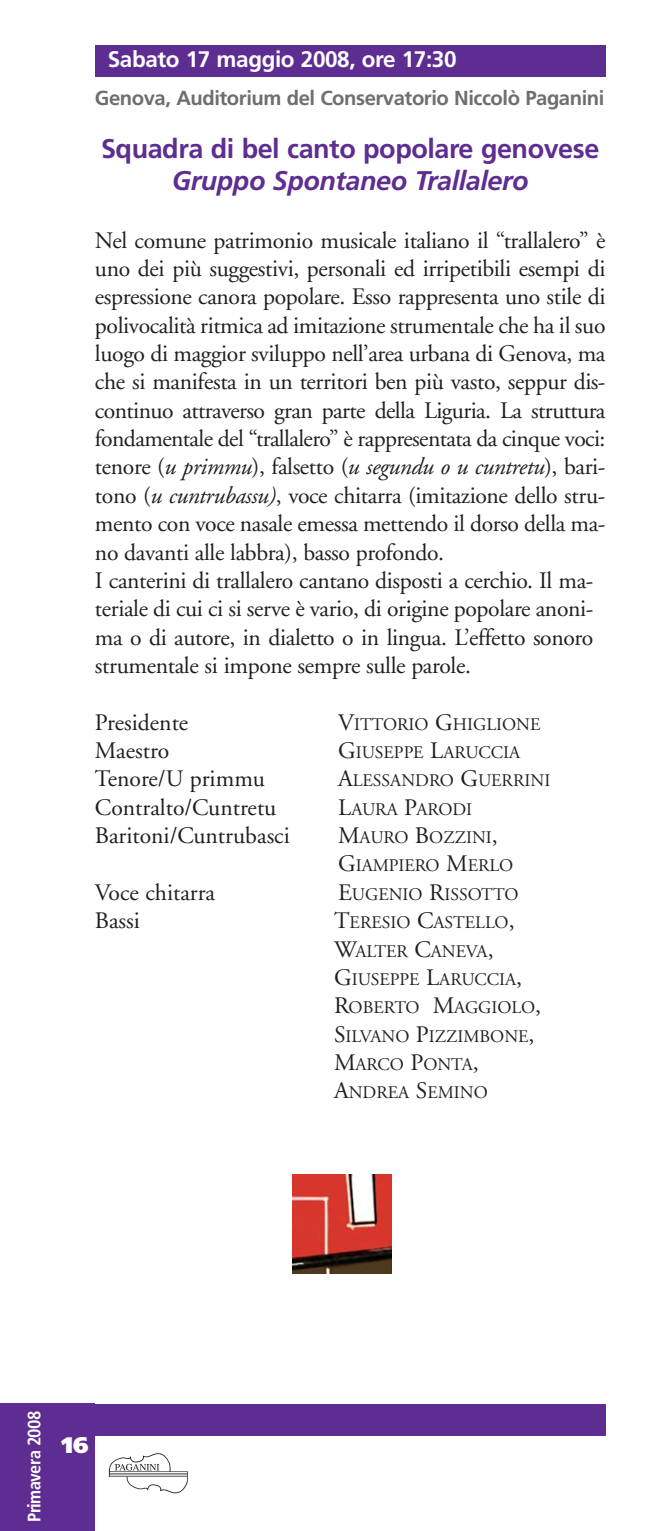
<style>
.page{position:relative;width:670px;height:1531px;background:#fff}
.page>*{position:absolute;margin:0;border:0;box-sizing:border-box;transform-origin:0 0}
.t1{font:700 27px "Frutiger";letter-spacing:-.015em;color:#5e2d91}
.t2{font:italic 700 27px "Frutiger";letter-spacing:-.015em;color:#5e2d91}
.t3{font:23.62px/28.3px "Adobe Garamond";letter-spacing:-.015em;color:#231f20}
.t4{font:700 22.5px "Frutiger";letter-spacing:-.015em;color:#fff}
.t5{font:900 22.5px "Frutiger";color:#fff}
.t6{font:700 20.25px "Frutiger";letter-spacing:-.02em;color:#6d6e70}
.t7{font:700 condensed 18px "Frutiger";letter-spacing:-.03em;color:#fff}
.t8{font:17.78px/28.3px "Adobe Garamond";color:#231f20}
.s1{font-style:italic}
.s2{font-size:23.62px}
</style>
<div class="page">
<div style="left:0;top:1404px;width:95px;height:127px;background:#5e2d91"></div>
<div style="left:95px;top:1404px;width:510px;height:31px;background:#5e2d91"></div>
<div style="left:95px;top:45px;width:510px;height:32px;background:#5e2d91"></div>
<img style="left:108px;top:1453px;width:80px;height:41px">
<img style="left:293px;top:1174px;width:99px;height:99px">
<p class="t4" style="left:108px;top:50px;width:350px">Sabato 17 maggio 2008, ore 17:30</p>
<p class="t6" style="left:95px;top:90px;width:511px">Genova, Auditorium del Conservatorio Niccolò Paganini</p>
<p class="t1" style="left:101px;top:137px;width:500px">Squadra di bel canto popolare genovese</p>
<p class="t2" style="left:172px;top:170px;width:358px">Gruppo Spontaneo Trallalero</p>
<p class="t3" style="left:95px;top:228px;width:512px">Nel comune patrimonio musicale italiano il “trallalero” è uno dei più suggestivi, personali ed irripetibili esempi di espressione canora popolare. Esso rappresenta uno stile di polivocalità ritmica ad imitazione strumentale che ha il suo luogo di maggior sviluppo nell’area urbana di Genova, ma che si manifesta in un territori ben più vasto, seppur dis&shy;continuo attraverso gran parte della Liguria. La struttura fondamentale del “trallalero” è rappresentata da cinque voci: tenore (<span class="s1">u primmu</span>), falsetto (<span class="s1">u segundu o u cuntretu</span>), bari&shy;tono (<span class="s1">u cuntrubassu)</span>, voce chitarra (imitazione dello stru&shy;mento con voce nasale emessa mettendo il dorso della ma&shy;no davanti alle labbra), basso profondo.<br>I canterini di trallalero cantano disposti a cerchio. Il ma&shy;teriale di cui ci si serve è vario, di origine popolare anoni&shy;ma o di autore, in dialetto o in lingua. L’effetto sonoro strumentale si impone sempre sulle parole.</p>
<p class="t3" style="left:95px;top:710px;width:95px">Presidente</p>
<p class="t8" style="left:338px;top:711px;width:204px"><span class="s2">V</span>ITTORIO <span class="s2">G</span>HIGLIONE</p>
<p class="t3" style="left:95px;top:738px;width:76px">Maestro</p>
<p class="t8" style="left:338px;top:740px;width:184px"><span class="s2">G</span>IUSEPPE <span class="s2">L</span>ARUCCIA</p>
<p class="t3" style="left:95px;top:767px;width:171px">Tenore/U primmu</p>
<p class="t8" style="left:338px;top:768px;width:214px"><span class="s2">A</span>LESSANDRO <span class="s2">G</span>UERRINI</p>
<p class="t3" style="left:95px;top:795px;width:183px">Contralto/Cuntretu</p>
<p class="t8" style="left:338px;top:796px;width:136px"><span class="s2">L</span>AURA <span class="s2">P</span>ARODI</p>
<p class="t3" style="left:95px;top:823px;width:196px">Baritoni/Cuntrubasci</p>
<p class="t8" style="left:338px;top:825px;width:177px"><span class="s2">M</span>AURO <span class="s2">B</span>OZZINI<span class="s2">,<br>G</span>IAMPIERO <span class="s2">M</span>ERLO</p>
<p class="t3" style="left:95px;top:880px;width:122px">Voce chitarra</p>
<p class="t8" style="left:338px;top:881px;width:182px"><span class="s2">E</span>UGENIO <span class="s2">R</span>ISSOTTO</p>
<p class="t3" style="left:95px;top:909px;width:46px">Bassi</p>
<p class="t8" style="left:334px;top:910px;width:209px"><span class="s2">T</span>ERESIO <span class="s2">C</span>ASTELLO<span class="s2">,<br>W</span>ALTER <span class="s2">C</span>ANEVA<span class="s2">,<br>G</span>IUSEPPE <span class="s2">L</span>ARUCCIA<span class="s2">,<br>R</span>OBERTO <span class="s2">M</span>AGGIOLO<span class="s2">,<br>S</span>ILVANO <span class="s2">P</span>IZZIMBONE<span class="s2">,<br>M</span>ARCO <span class="s2">P</span>ONTA<span class="s2">,<br>A</span>NDREA <span class="s2">S</span>EMINO</p>
<p class="t7" style="left:27px;top:1522px;width:113px;rotate:-90deg">Primavera 2008</p>
<p class="t5" style="left:61px;top:1435px;width:29px">16</p>
</div>
